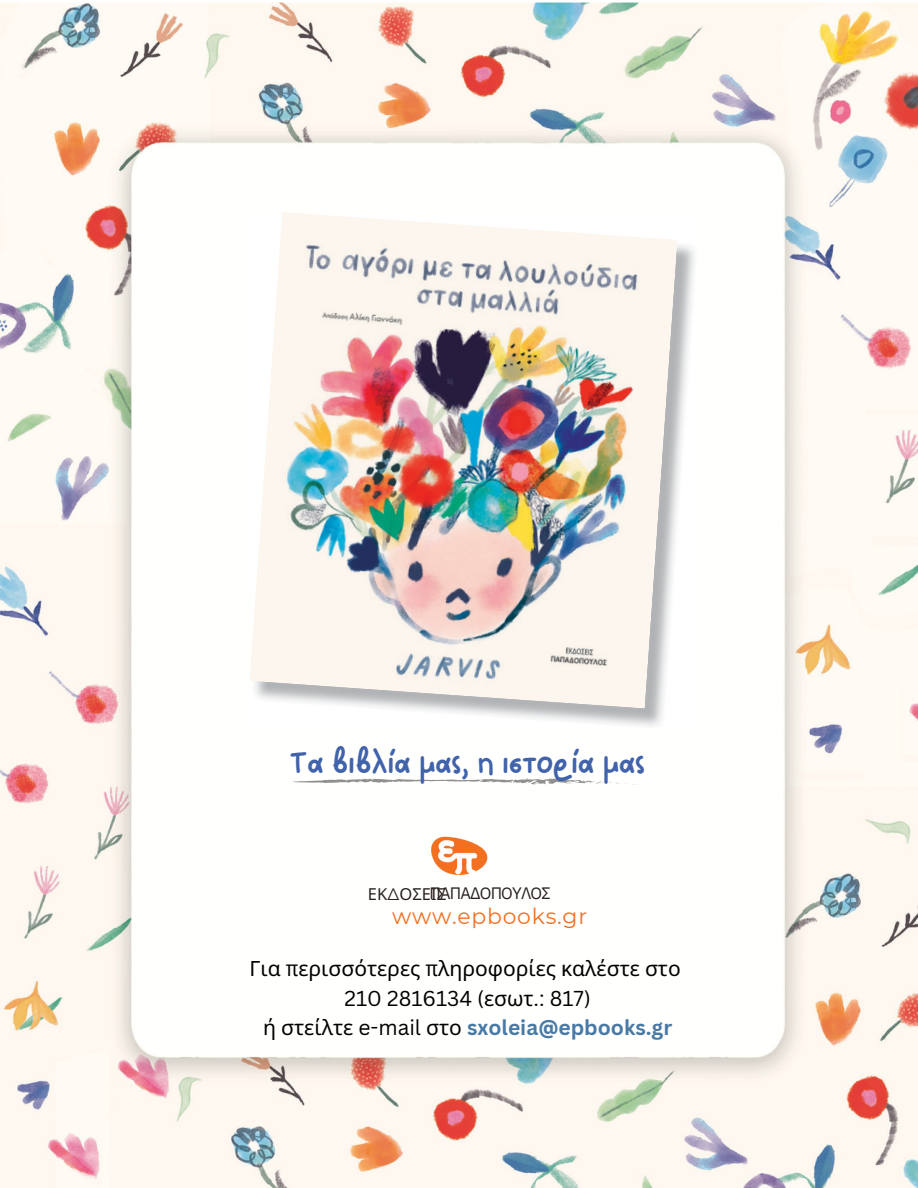
<style>
.page{position:relative;width:918px;height:1188px;background:#fff}
.page>*{position:absolute;margin:0;border:0;box-sizing:border-box;transform-origin:0 0}
.t1{font:34.05px "NF One Little Font Regular";color:#4163ab}
.t2{font:21.9px "Montserrat";letter-spacing:.035em;color:#f37021}
.t3{font:21px "Noto Sans";color:#000}
.t4{font:700 21px "Canva Sans";color:#4979a5}
.t5{font:21px "Canva Sans";color:#000}
.t6{font:16.5px "IBM Plex Sans";letter-spacing:-.05em;color:#29211e}
.t7{font:16.5px "Noto Sans";letter-spacing:.005em;color:#29211e}
.s1{font-family:"Montserrat"}
.s2{font-family:"Canva Sans"}
.s3{font-family:"Noto Sans"}
.s4{font-family:"Noto Sans";font-weight:400;color:#000}
.s5{font-weight:400;color:#000}
</style>
<div class="page">
<img style="left:0;top:3px;width:918px;height:1185px">
<img style="left:253px;top:215px;width:445px;height:513px">
<img style="left:249px;top:212px;width:428px;height:497px">
<img style="left:430px;top:833px;width:58px;height:43px">
<img style="left:438px;top:839px;width:39px;height:35px">
<svg style="left:289px;top:778px;width:349px;height:7px"></svg>
<p class="t1" style="left:290px;top:741px;width:357px">Τα βιβλία μας, η ιστορία μας</p>
<p class="t6" style="left:430px;top:882px;width:123px">ΠΑΠΑ∆ΟΠΟΥΛΟΣ</p>
<p class="t7" style="left:368px;top:882px;width:80px">ΕΚ<span class="s1">∆</span>ΟΣΕΙΣ</p>
<p class="t2" style="left:392px;top:903px;width:197px">www.epbooks.gr</p>
<p class="t3" style="left:250px;top:954px;width:433px">Για <span class="s2">π</span>ερισσότερες <span class="s2">π</span>ληροφορίες καλέστε στο</p>
<p class="t5" style="left:345px;top:983px;width:248px">210 2816134 (<span class="s3">εσωτ</span>.: 817)</p>
<p class="t4" style="left:263px;top:1012px;width:411px"><span class="s4">ή στείλτε</span> <span class="s5">e-mail</span> <span class="s4">στο</span> sxoleia@epbooks.gr</p>
</div>
